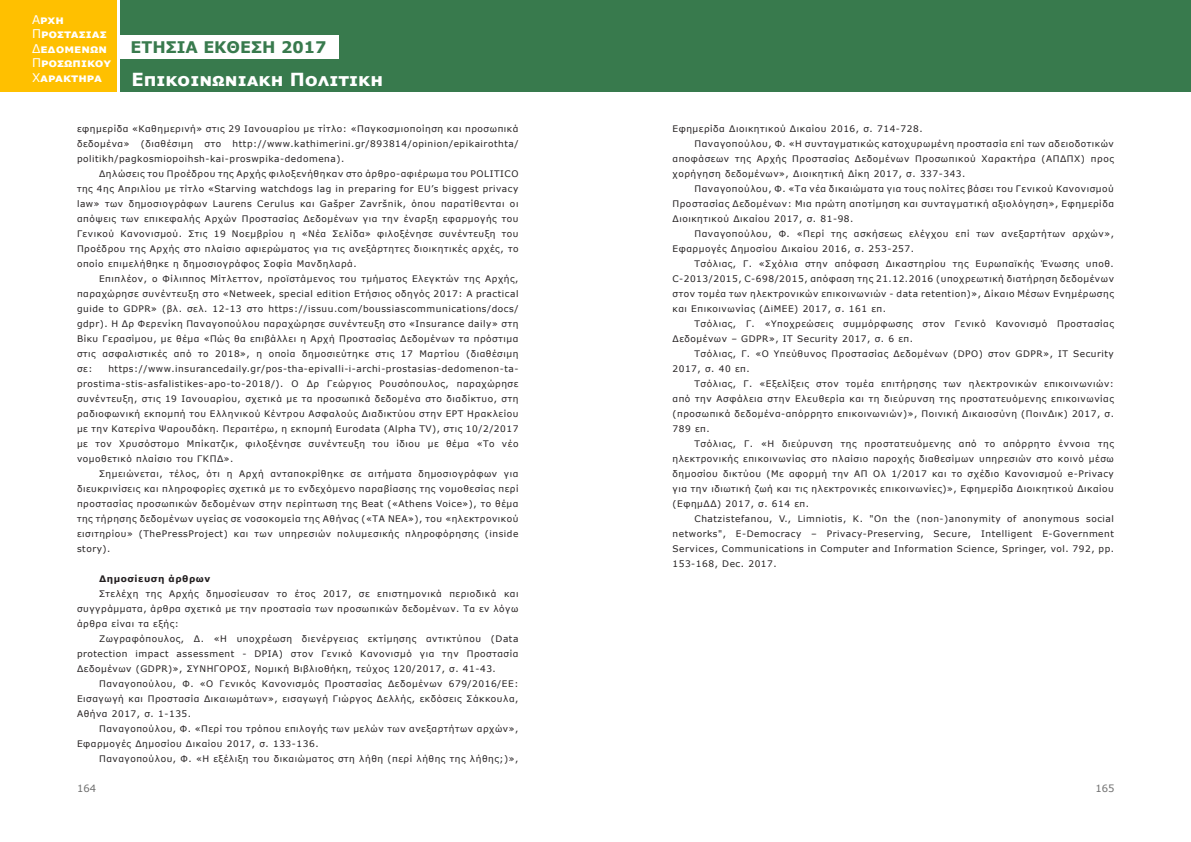
<style>
.page{position:relative;width:1191px;height:842px;background:#fff}
.page>*{position:absolute;margin:0;border:0;box-sizing:border-box;transform-origin:0 0}
.t1{font:700 18px "Verdana";color:#fff}
.t2{font:700 16px "Verdana";color:#387a4d}
.t3{font:700 12px/14.4px "Verdana";color:#fff}
.t4{font:10px "Verdana";color:#6e6e6e}
.Basic_Document{font:9px/15px "Verdana";letter-spacing:.06em;color:#231f20;text-align:justify}
.Basic_Document-2{font:700 9px "Verdana";letter-spacing:.06em;color:#231f20}
.s1{font-weight:400}
</style>
<div class="page">
<div style="left:586px;top:0;width:605px;height:92px;background:#387a4d"></div>
<div style="left:120px;top:0;width:488px;height:92px;background:#387a4d"></div>
<div style="left:0;top:0;width:117px;height:92px;background:#ffc000"></div>
<div style="left:118px;top:36px;width:221px;height:22px;background:#fff"></div>
<h3 class="t3" style="left:32px;top:12px;width:81px"><span class="s1">Α</span>ρχη<br><span class="s1">Π</span>ροστασιας<br><span class="s1">Δ</span>εδομενων<br><span class="s1">Π</span>ροσωπικου<br><span class="s1">Χ</span>αρακτηρα</h3>
<h2 class="t2" style="left:130px;top:36px;width:197px">ΕΤΗΣΙΑ ΕΚΘΕΣΗ 2017</h2>
<h1 class="t1" style="left:132px;top:67px;width:253px">Επικοινωνιακη Πολιτικη</h1>
<p class="Basic_Document" style="left:77px;top:121px;width:443px">εφημερίδα «Καθημερινή» στις 29 Ιανουαρίου με τίτλο: «Παγκοσμιοποίηση και προσωπικά δεδομένα»</p>
<p class="Basic_Document" style="left:141px;top:136px;width:54px">(διαθέσιμη</p>
<p class="Basic_Document" style="left:204px;top:136px;width:18px">στο</p>
<p class="Basic_Document" style="left:77px;top:136px;width:443px;text-indent:156px">http://www.kathimerini.gr/893814/opinion/epikairothta/ politikh/pagkosmiopoihsh-kai-proswpika-dedomena).</p>
<p class="Basic_Document" style="left:77px;top:166px;width:443px;text-indent:22px">Δηλώσεις του Προέδρου της Αρχής φιλοξενήθηκαν στο άρθρο-αφιέρωμα του POLITICO της 4ης Απριλίου με τίτλο «Starving watchdogs lag in preparing for EU’s biggest privacy law» των δημοσιογράφων Laurens Cerulus και Gašper Završnik, όπου παρατίθενται οι απόψεις των επικεφαλής Αρχών Προστασίας Δεδομένων για την έναρξη εφαρμογής του Γενικού Κανονισμού. Στις 19 Νοεμβρίου η «Νέα Σελίδα» φιλοξένησε συνέντευξη του Προέδρου της Αρχής στο πλαίσιο αφιερώματος για τις ανεξάρτητες διοικητικές αρχές, το οποίο επιμελήθηκε η δημοσιογράφος Σοφία Μανδηλαρά.</p>
<p class="Basic_Document" style="left:77px;top:271px;width:443px;text-indent:22px">Επιπλέον, ο Φίλιππος Μίτλεττον, προϊστάμενος του τμήματος Ελεγκτών της Αρχής, παραχώρησε συνέντευξη στο «Netweek, special edition Ετήσιος οδηγός 2017: A practical guide to GDPR» (βλ. σελ. 12-13 στο https://issuu.com/boussiascommunications/docs/ gdpr). Η Δρ Φερενίκη Παναγοπούλου παραχώρησε συνέντευξη στο «Insurance daily» στη Βίκυ Γερασίμου, με θέμα «Πώς θα επιβάλλει η Αρχή Προστασίας Δεδομένων τα πρόστιμα στις ασφαλιστικές από το 2018», η οποία δημοσιεύτηκε στις 17 Μαρτίου (διαθέσιμη σε:</p>
<p class="Basic_Document" style="left:77px;top:361px;width:443px;text-indent:31px">https://www.insurancedaily.gr/pos-tha-epivalli-i-archi-prostasias-dedomenon-ta&shy;prostima-stis-asfalistikes-apo-to-2018/). Ο Δρ Γεώργιος Ρουσόπουλος, παραχώρησε συνέντευξη, στις 19 Ιανουαρίου, σχετικά με τα προσωπικά δεδομένα στο διαδίκτυο, στη ραδιοφωνική εκπομπή του Ελληνικού Κέντρου Ασφαλούς Διαδικτύου στην ΕΡΤ Ηρακλείου με την Κατερίνα Ψαρουδάκη. Περαιτέρω, η εκπομπή Eurodata (Alpha TV), στις 10/2/2017 με τον Χρυσόστομο Μπίκατζικ, φιλοξένησε συνέντευξη του ίδιου με θέμα «Το νέο νομοθετικό πλαίσιο του ΓΚΠΔ».</p>
<p class="Basic_Document" style="left:77px;top:466px;width:443px;text-indent:22px">Σημειώνεται, τέλος, ότι η Αρχή ανταποκρίθηκε σε αιτήματα δημοσιογράφων για διευκρινίσεις και πληροφορίες σχετικά με το ενδεχόμενο παραβίασης της νομοθεσίας περί προστασίας προσωπικών δεδομένων στην περίπτωση της Beat («Αthens Voice»), το θέμα της τήρησης δεδομένων υγείας σε νοσοκομεία της Αθήνας («ΤΑ ΝΕΑ»), του «ηλεκτρονικού εισιτηρίου» (ThePressProject) και των υπηρεσιών πολυμεσικής πληροφόρησης (inside story).</p>
<p class="Basic_Document-2" style="left:99px;top:572px;width:113px">Δημοσίευση άρθρων</p>
<p class="Basic_Document" style="left:77px;top:586px;width:443px;text-indent:22px">Στελέχη της Αρχής δημοσίευσαν το έτος 2017, σε επιστημονικά περιοδικά και συγγράμματα, άρθρα σχετικά με την προστασία των προσωπικών δεδομένων. Τα εν λόγω άρθρα είναι τα εξής:</p>
<p class="Basic_Document" style="left:77px;top:631px;width:443px;text-indent:22px">Ζωγραφόπουλος, Δ. «Η υποχρέωση διενέργειας εκτίμησης αντικτύπου (Data protection impact assessment - DPIA) στον Γενικό Κανονισμό για την Προστασία Δεδομένων (GDPR)», ΣΥΝΗΓΟΡΟΣ, Νομική Βιβλιοθήκη, τεύχος 120/2017, σ. 41-43.</p>
<p class="Basic_Document" style="left:77px;top:676px;width:443px;text-indent:22px">Παναγοπούλου, Φ. «Ο Γενικός Κανονισμός Προστασίας Δεδομένων 679/2016/ΕΕ:<br>Εισαγωγή και Προστασία Δικαιωμάτων», εισαγωγή Γιώργος Δελλής, εκδόσεις Σάκκουλα, Αθήνα 2017, σ. 1-135.</p>
<p class="Basic_Document" style="left:77px;top:721px;width:443px;text-indent:22px">Παναγοπούλου, Φ. «Περί του τρόπου επιλογής των μελών των ανεξαρτήτων αρχών»,<br>Εφαρμογές Δημοσίου Δικαίου 2017, σ. 133-136.</p>
<p class="Basic_Document" style="left:99px;top:751px;width:421px">Παναγοπούλου, Φ. «H εξέλιξη του δικαιώματος στη λήθη (περί λήθης της λήθης;)»,</p>
<p class="Basic_Document" style="left:672px;top:121px;width:252px">Εφημερίδα Διοικητικού Δικαίου 2016, σ. 714-728.</p>
<p class="Basic_Document" style="left:672px;top:136px;width:443px;text-indent:22px">Παναγοπούλου, Φ. «Η συνταγματικώς κατοχυρωμένη προστασία επί των αδειοδοτικών αποφάσεων της Aρχής Προστασίας Δεδομένων Προσωπικού Χαρακτήρα (ΑΠΔΠΧ) προς χορήγηση δεδομένων», Διοικητική Δίκη 2017, σ. 337-343.</p>
<p class="Basic_Document" style="left:672px;top:181px;width:443px;text-indent:22px">Παναγοπούλου, Φ. «Tα νέα δικαιώματα για τους πολίτες βάσει του Γενικού Κανονισμού Προστασίας Δεδομένων: Μια πρώτη αποτίμηση και συνταγματική αξιολόγηση», Εφημερίδα Διοικητικού Δικαίου 2017, σ. 81-98.</p>
<p class="Basic_Document" style="left:672px;top:226px;width:443px;text-indent:22px">Παναγοπούλου, Φ. «Περί της ασκήσεως ελέγχου επί των ανεξαρτήτων αρχών»,<br>Εφαρμογές Δημοσίου Δικαίου 2016, σ. 253-257.</p>
<p class="Basic_Document" style="left:672px;top:256px;width:443px;text-indent:22px">Τσόλιας, Γ. «Σχόλια στην απόφαση Δικαστηρίου της Ευρωπαϊκής Ένωσης υποθ.<br>C-2013/2015, C-698/2015, απόφαση της 21.12.2016 (υποχρεωτική διατήρηση δεδομένων στον τομέα των ηλεκτρονικών επικοινωνιών - data retention)», Δίκαιο Μέσων Ενημέρωσης και Επικοινωνίας (ΔiΜΕΕ) 2017, σ. 161 επ.</p>
<p class="Basic_Document" style="left:672px;top:316px;width:443px;text-indent:22px">Τσόλιας, Γ. «Υποχρεώσεις συμμόρφωσης στον Γενικό Κανονισμό Προστασίας<br>Δεδομένων – GDPR», ΙΤ Security 2017, σ. 6 επ.</p>
<p class="Basic_Document" style="left:672px;top:346px;width:443px;text-indent:22px">Τσόλιας, Γ. «Ο Υπεύθυνος Προστασίας Δεδομένων (DPO) στον GDPR», ΙΤ Security<br>2017, σ. 40 επ.</p>
<p class="Basic_Document" style="left:672px;top:376px;width:443px;text-indent:22px">Τσόλιας, Γ. «Εξελίξεις στον τομέα επιτήρησης των ηλεκτρονικών επικοινωνιών: από την Ασφάλεια στην Ελευθερία και τη διεύρυνση της προστατευόμενης επικοινωνίας (προσωπικά δεδομένα-απόρρητο επικοινωνιών)», Ποινική Δικαιοσύνη (ΠοινΔικ) 2017, σ.<br>789 επ.</p>
<p class="Basic_Document" style="left:672px;top:436px;width:443px;text-indent:22px">Τσόλιας, Γ. «Η διεύρυνση της προστατευόμενης από το απόρρητο έννοια της ηλεκτρονικής επικοινωνίας στο πλαίσιο παροχής διαθεσίμων υπηρεσιών στο κοινό μέσω δημοσίου δικτύου (Με αφορμή την ΑΠ Ολ 1/2017 και το σχέδιο Κανονισμού e-Privacy για την ιδιωτική ζωή και τις ηλεκτρονικές επικοινωνίες)», Εφημερίδα Διοικητικού Δικαίου (ΕφημΔΔ) 2017, σ. 614 επ.</p>
<p class="Basic_Document" style="left:672px;top:511px;width:443px;text-indent:22px">Chatzistefanou, V., Limniotis, K. "On the (non-)anonymity of anonymous social networks", E-Democracy – Privacy-Preserving, Secure, Intelligent E-Government Services, Communications in Computer and Information Science, Springer, vol. 792, pp.<br>153-168, Dec. 2017.</p>
<p class="t4" style="left:77px;top:781px;width:21px">164</p>
<p class="t4" style="left:1095px;top:781px;width:21px">165</p>
</div>
